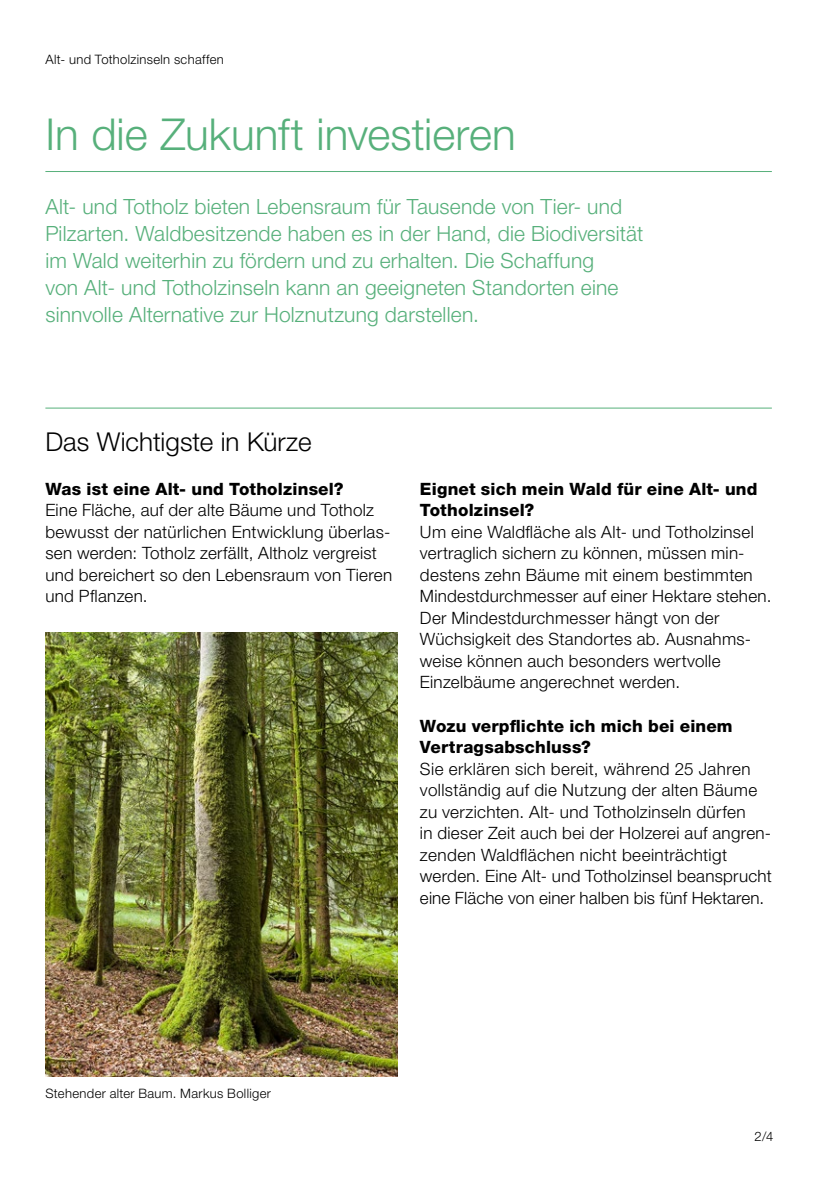
<style>
.page{position:relative;width:840px;height:1191px;background:#fff}
.page>*{position:absolute;margin:0;border:0;box-sizing:border-box;transform-origin:0 0}
.t1{font:300 44px "Helvetica Neue LT Std";color:#57b07b}
.t2{font:300 26px "Helvetica Neue LT Std";color:#000}
.t3{font:300 21px/27px "Helvetica Neue LT Std";letter-spacing:.01em;color:#57b07b}
.t4{font:300 17px/21.6px "Helvetica Neue LT Std";letter-spacing:.015em;color:#000}
.t5{font:800 17px/21.6px "Helvetica Neue LT Std";letter-spacing:.01em;color:#000}
.t6{font:300 13px "Helvetica Neue LT Std";letter-spacing:.025em;color:#000}
</style>
<div class="page">
<hr style="left:45px;top:171px;width:726px;height:1px;background:#57b07b">
<hr style="left:45px;top:408px;width:726px;height:1px;background:#57b07b">
<img style="left:45px;top:633px;width:352px;height:443px">
<p class="t6" style="left:45px;top:51px;width:180px">Alt- und Totholzinseln schaffen</p>
<h1 class="t1" style="left:45px;top:107px;width:471px">In die Zukunft investieren</h1>
<p class="t3" style="left:45px;top:193px;width:599px">Alt- und Totholz bieten Lebensraum für Tausende von Tier- und Pilzarten. Waldbesitzende haben es in der Hand, die Biodiversität im Wald weiterhin zu fördern und zu erhalten. Die Schaffung<br>von Alt- und Totholzinseln kann an geeigneten Standorten eine sinnvolle Alternative zur Holznutzung darstellen.</p>
<h2 class="t2" style="left:45px;top:426px;width:267px">Das Wichtigste in Kürze</h2>
<p class="t5" style="left:45px;top:477px;width:299px">Was ist eine Alt- und Totholzinsel?</p>
<p class="t4" style="left:45px;top:499px;width:348px">Eine Fläche, auf der alte Bäume und Totholz bewusst der natürlichen Entwicklung überlas&shy;sen werden: Totholz zerfällt, Altholz vergreist und bereichert so den Lebensraum von Tieren und Pflanzen.</p>
<p class="t5" style="left:420px;top:477px;width:339px">Eignet sich mein Wald für eine Alt- und<br>Totholzinsel?</p>
<p class="t4" style="left:420px;top:520px;width:353px">Um eine Waldfläche als Alt- und Totholzinsel vertraglich sichern zu können, müssen min&shy;destens zehn Bäume mit einem bestimmten Mindestdurchmesser auf einer Hektare stehen.<br>Der Mindestdurchmesser hängt von der Wüchsigkeit des Standortes ab. Ausnahms&shy;weise können auch besonders wertvolle Einzelbäume angerechnet werden.</p>
<p class="t5" style="left:420px;top:714px;width:314px">Wozu verpflichte ich mich bei einem<br>Vertragsabschluss?</p>
<p class="t4" style="left:420px;top:757px;width:353px">Sie erklären sich bereit, während 25 Jahren vollständig auf die Nutzung der alten Bäume zu verzichten. Alt- und Totholzinseln dürfen<br>in dieser Zeit auch bei der Holzerei auf angren&shy;zenden Waldflächen nicht beeinträchtigt werden. Eine Alt- und Totholzinsel beansprucht eine Fläche von einer halben bis fünf Hektaren.</p>
<p class="t6" style="left:45px;top:1085px;width:227px">Stehender alter Baum. Markus Bolliger</p>
<p class="t6" style="left:754px;top:1128px;width:20px">2/4</p>
</div>
